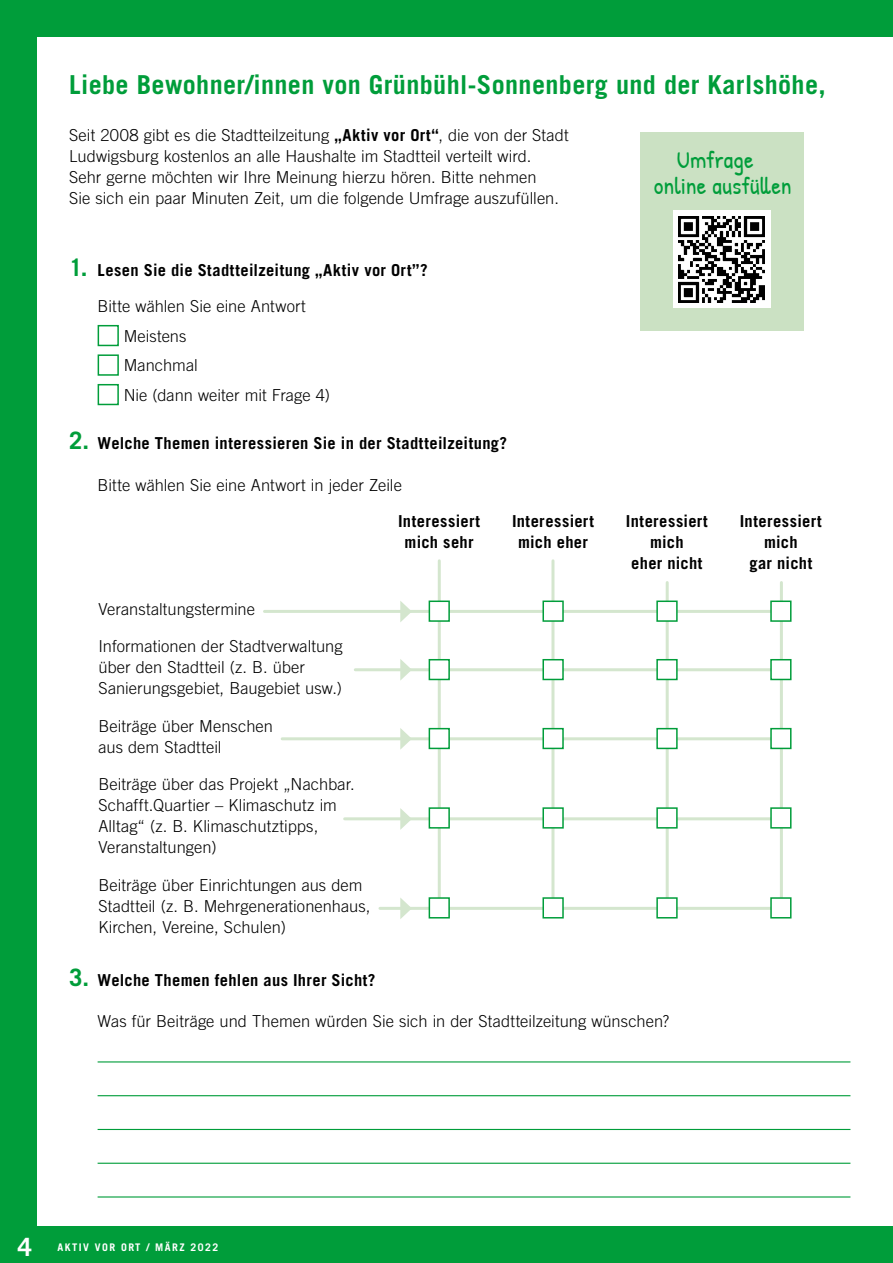
<style>
.page{position:relative;width:893px;height:1263px;background:#fff}
.page>*{position:absolute;margin:0;border:0;box-sizing:border-box;transform-origin:0 0}
.t1{font:700 26.1px "Ludwigsburg Trade Gothic";color:#009d3a}
.t2{font:700 25.2px "Ludwigsburg Trade Gothic";color:#fff}
.t3{font:24px/25.5px "Patrick Hand";color:#009d3a}
.t4{font:300 16.5px/21px "Ludwigsburg Trade Gothic";letter-spacing:-.01em;color:#000}
.t5{font:700 16.5px/21px "Ludwigsburg Trade Gothic";color:#000;text-align:center}
.t6{font:700 10.5px "Ludwigsburg Trade Gothic";letter-spacing:.125em;color:#fff}
.s1{font-weight:700}
.s2{font-size:24px;color:#009d3a}
.s3{font-weight:300}
</style>
<div class="page">
<div style="left:0;top:1227px;width:893px;height:36px;background:#009d3a"></div>
<div style="left:0;top:0;width:893px;height:36px;background:#009d3a"></div>
<div style="left:0;top:0;width:36px;height:1263px;background:#009d3a"></div>
<hr style="left:98px;top:1061px;width:752px;height:1px;background:#009d3a">
<hr style="left:98px;top:1095px;width:752px;height:1px;background:#009d3a">
<hr style="left:98px;top:1129px;width:752px;height:1px;background:#009d3a">
<hr style="left:98px;top:1163px;width:752px;height:1px;background:#009d3a">
<hr style="left:98px;top:1196px;width:752px;height:1px;background:#009d3a">
<div style="left:98px;top:325px;width:21px;height:21px;border:2px solid #009d3a"></div>
<div style="left:98px;top:354px;width:21px;height:22px;border:2px solid #009d3a"></div>
<div style="left:98px;top:384px;width:21px;height:21px;border:2px solid #009d3a"></div>
<hr style="left:264px;top:610px;width:518px;height:3px;background:#d4e6ce">
<hr style="left:355px;top:668px;width:427px;height:3px;background:#d4e6ce">
<hr style="left:438px;top:561px;width:3px;height:347px;background:#d4e6ce">
<hr style="left:551px;top:561px;width:3px;height:347px;background:#d4e6ce">
<hr style="left:666px;top:582px;width:3px;height:326px;background:#d4e6ce">
<hr style="left:780px;top:582px;width:3px;height:326px;background:#d4e6ce">
<hr style="left:282px;top:737px;width:500px;height:3px;background:#d4e6ce">
<hr style="left:345px;top:817px;width:437px;height:3px;background:#d4e6ce">
<hr style="left:380px;top:907px;width:402px;height:3px;background:#d4e6ce">
<svg style="left:400px;top:898px;width:11px;height:21px"></svg>
<svg style="left:400px;top:808px;width:12px;height:22px"></svg>
<svg style="left:400px;top:728px;width:12px;height:22px"></svg>
<svg style="left:400px;top:659px;width:12px;height:22px"></svg>
<svg style="left:400px;top:601px;width:10px;height:21px"></svg>
<div style="left:429px;top:600px;width:21px;height:22px;background:#fff;border:2px solid #009d3a"></div>
<div style="left:542px;top:600px;width:22px;height:22px;background:#fff;border:2px solid #009d3a"></div>
<div style="left:656px;top:600px;width:22px;height:22px;background:#fff;border:2px solid #009d3a"></div>
<div style="left:770px;top:600px;width:21px;height:22px;background:#fff;border:2px solid #009d3a"></div>
<div style="left:429px;top:659px;width:21px;height:21px;background:#fff;border:2px solid #009d3a"></div>
<div style="left:542px;top:659px;width:22px;height:21px;background:#fff;border:2px solid #009d3a"></div>
<div style="left:656px;top:659px;width:22px;height:21px;background:#fff;border:2px solid #009d3a"></div>
<div style="left:770px;top:659px;width:21px;height:21px;background:#fff;border:2px solid #009d3a"></div>
<div style="left:429px;top:728px;width:21px;height:21px;background:#fff;border:2px solid #009d3a"></div>
<div style="left:542px;top:728px;width:22px;height:21px;background:#fff;border:2px solid #009d3a"></div>
<div style="left:656px;top:728px;width:22px;height:21px;background:#fff;border:2px solid #009d3a"></div>
<div style="left:770px;top:728px;width:21px;height:21px;background:#fff;border:2px solid #009d3a"></div>
<div style="left:429px;top:807px;width:21px;height:21px;background:#fff;border:2px solid #009d3a"></div>
<div style="left:542px;top:807px;width:22px;height:21px;background:#fff;border:2px solid #009d3a"></div>
<div style="left:656px;top:807px;width:22px;height:21px;background:#fff;border:2px solid #009d3a"></div>
<div style="left:770px;top:807px;width:21px;height:21px;background:#fff;border:2px solid #009d3a"></div>
<div style="left:429px;top:897px;width:21px;height:21px;background:#fff;border:2px solid #009d3a"></div>
<div style="left:542px;top:897px;width:22px;height:21px;background:#fff;border:2px solid #009d3a"></div>
<div style="left:656px;top:897px;width:22px;height:21px;background:#fff;border:2px solid #009d3a"></div>
<div style="left:770px;top:897px;width:21px;height:21px;background:#fff;border:2px solid #009d3a"></div>
<div style="left:640px;top:132px;width:164px;height:198px;background:#cbe1c3"></div>
<div style="left:673px;top:210px;width:98px;height:98px;background:#fff"></div>
<img style="left:679px;top:216px;width:86px;height:86px">
<h1 class="t1" style="left:69px;top:69px;width:758px">Liebe Bewohner/innen von Grünbühl-Sonnenberg und der Karlshöhe,</h1>
<p class="t4" style="left:69px;top:124px;width:501px">Seit 2008 gibt es die Stadtteilzeitung <span class="s1">„Aktiv vor Ort“</span>, die von der Stadt Ludwigsburg kostenlos an alle Haushalte im Stadtteil verteilt wird.<br>Sehr gerne möchten wir Ihre Meinung hierzu hören. Bitte nehmen<br>Sie sich ein paar Minuten Zeit, um die folgende Umfrage auszufüllen.</p>
<h3 class="t3" style="left:654px;top:147px;width:139px;text-indent:23px">Umfrage online ausfüllen</h3>
<p class="t5" style="left:98px;top:252px;width:332px;line-height:36px;text-align:left;text-indent:-28px"><span class="s2">1.</span> Lesen Sie die Stadtteilzeitung „Aktiv vor Ort”?<br><span class="s3">Bitte wählen Sie eine Antwort</span></p>
<p class="t4" style="left:124px;top:321px;width:208px;line-height:29.5px">Meistens<br>Manchmal<br>Nie (dann weiter mit Frage 4)</p>
<p class="t5" style="left:69px;top:432px;width:440px"><span class="s2">2.</span> Welche Themen interessieren Sie in der Stadtteilzeitung?</p>
<p class="t4" style="left:98px;top:474px;width:306px">Bitte wählen Sie eine Antwort in jeder Zeile</p>
<p class="t4" style="left:98px;top:598px;width:158px">Veranstaltungstermine</p>
<p class="t4" style="left:98px;top:636px;width:246px">Informationen der Stadtverwaltung über den Stadtteil (z. B. über<br>Sanierungsgebiet, Baugebiet usw.)</p>
<p class="t4" style="left:98px;top:715px;width:176px">Beiträge über Menschen aus dem Stadtteil</p>
<p class="t4" style="left:98px;top:774px;width:258px">Beiträge über das Projekt „Nachbar.<br>Schafft.Quartier – Klimaschutz im<br>Alltag“ (z. B. Klimaschutztipps,<br>Veranstaltungen)</p>
<p class="t4" style="left:98px;top:874px;width:274px">Beiträge über Einrichtungen aus dem<br>Stadtteil (z. B. Mehrgenerationenhaus,<br>Kirchen, Vereine, Schulen)</p>
<p class="t5" style="left:398px;top:510px;width:84px">Interessiert mich sehr</p>
<p class="t5" style="left:512px;top:510px;width:84px">Interessiert mich eher</p>
<p class="t5" style="left:626px;top:510px;width:84px">Interessiert mich<br>eher nicht</p>
<p class="t5" style="left:740px;top:510px;width:84px">Interessiert mich<br>gar nicht</p>
<p class="t5" style="left:69px;top:969px;width:308px"><span class="s2">3.</span> Welche Themen fehlen aus Ihrer Sicht?</p>
<p class="t4" style="left:98px;top:1010px;width:573px">Was für Beiträge und Themen würden Sie sich in der Stadtteilzeitung wünschen?</p>
<h2 class="t2" style="left:18px;top:1231px;width:16px">4</h2>
<p class="t6" style="left:57px;top:1241px;width:162px">AKTIV VOR ORT / MÄRZ 2022</p>
</div>
